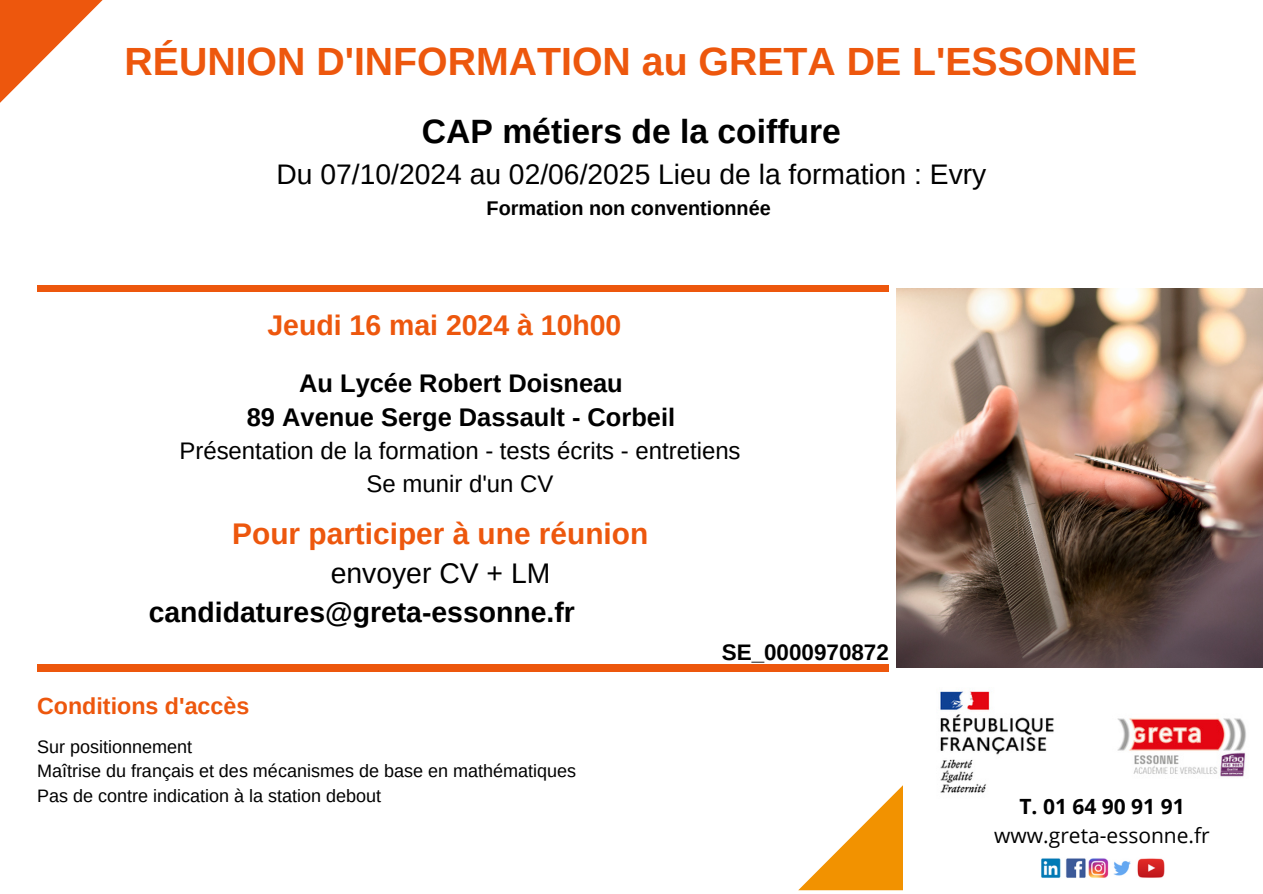
<style>
.page{position:relative;width:1263px;height:894px;background:#fff}
.page>*{position:absolute;margin:0;border:0;box-sizing:border-box;transform-origin:0 0}
.t1{font:700 39.3px "Arimo";color:#ed570d}
.t2{font:700 33.6px "Arimo";color:#000}
.t3{font:700 29.85px "Arimo";color:#ed570d}
.t4{font:700 28.5px "Arimo";color:#ed570d}
.t5{font:700 28.35px/39.3px "Arimo";color:#000}
.t6{font:28.2px "Arimo";color:#000}
.t7{font:700 25.5px "Arimo";color:#000}
.t8{font:24px "Arimo";color:#000}
.t9{font:700 23.25px "Arimo";color:#ed570d}
.t10{font:700 22.5px "Arimo";color:#000}
.t11{font:21px "Open Sans";color:#000}
.t12{font:700 21px "Open Sans";color:#000}
.t13{font:700 19.8px "Arimo";color:#000}
.t14{font:18px "Arimo";color:#000}
.s1{font-weight:400}
</style>
<div class="page">
<svg style="left:798px;top:785px;width:105px;height:105px"></svg>
<svg style="left:0;top:0;width:103px;height:103px"></svg>
<img style="left:896px;top:288px;width:367px;height:379px">
<div style="left:37px;top:285px;width:852px;height:6px;background:#ed570d"></div>
<div style="left:37px;top:664px;width:852px;height:7px;background:#ed570d"></div>
<img style="left:940px;top:691px;width:306px;height:102px">
<img style="left:1041px;top:858px;width:123px;height:20px">
<h3 class="t1" style="left:124px;top:39px;width:1014px">RÉUNION D'INFORMATION au GRETA DE L'ESSONNE</h3>
<h3 class="t2" style="left:422px;top:112px;width:421px">CAP métiers de la coiffure</h3>
<h3 class="t6" style="left:276px;top:158px;width:711px">Du 07/10/2024 au 02/06/2025 Lieu de la formation : Evry</h3>
<h3 class="t13" style="left:487px;top:197px;width:286px">Formation non conventionnée</h3>
<h2 class="t4" style="left:267px;top:309px;width:355px">Jeudi 16 mai 2024 à 10h00</h2>
<h6 class="t7" style="left:299px;top:368px;width:325px">Au Lycée Robert Doisneau</h6>
<p class="t7" style="left:247px;top:403px;width:430px">89 Avenue Serge Dassault - Corbeil</p>
<p class="t8" style="left:179px;top:437px;width:563px">Présentation de la formation - tests écrits - entretiens</p>
<h6 class="t8" style="left:367px;top:470px;width:188px">Se munir d'un CV</h6>
<h4 class="t3" style="left:232px;top:516px;width:418px">Pour participer à une réunion</h4>
<h4 class="t5" style="left:149px;top:553px;width:428px;text-indent:182px"><span class="s1">envoyer CV + LM </span>candidatures@greta-essonne.fr</h4>
<h5 class="t9" style="left:37px;top:692px;width:214px">Conditions d'accès</h5>
<p class="t14" style="left:37px;top:736px;width:156px">Sur positionnement</p>
<p class="t14" style="left:37px;top:760px;width:540px">Maîtrise du français et des mécanismes de base en mathématiques</p>
<p class="t14" style="left:37px;top:785px;width:345px">Pas de contre indication à la station debout</p>
<p class="t10" style="left:722px;top:639px;width:169px">SE_0000970872</p>
<p class="t12" style="left:1019px;top:791px;width:167px">T. 01 64 90 91 91</p>
<p class="t11" style="left:994px;top:820px;width:217px">www.greta-essonne.fr</p>
</div>
